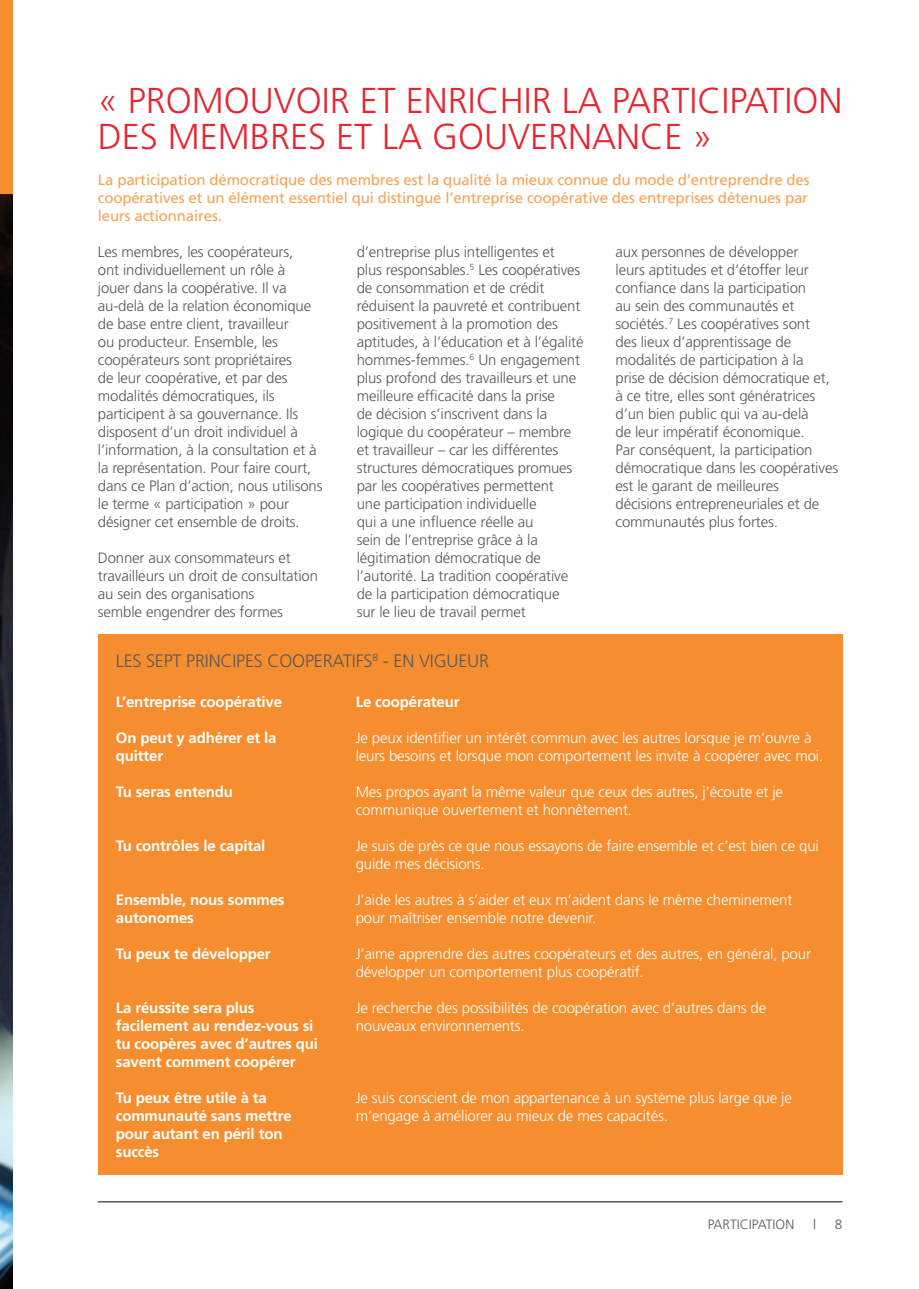
<style>
.page{position:relative;width:919px;height:1289px;background:#fff}
.page>*{position:absolute;margin:0;border:0;box-sizing:border-box;transform-origin:0 0}
.t1{font:300 36px/36px "Frutiger";color:#e42732}
.t2{font:300 18px "Frutiger";color:#57585a}
.t3{font:300 15px/18px "Frutiger";letter-spacing:-.01em;color:#57585a}
.t4{font:300 15px/18px "Frutiger";letter-spacing:-.01em;color:#fff}
.t5{font:700 15px/18px "Frutiger";letter-spacing:-.01em;color:#fff}
.t6{font:15px/18px "Frutiger";letter-spacing:-.01em;color:#f8a257;text-align:justify}
.t7{font:300 13.5px "Frutiger";color:#57585a}
</style>
<div class="page">
<hr style="left:98px;top:1200px;width:744px;height:2px;background:#57585a">
<div style="left:0;top:0;width:13px;height:194px;background:#f68e30"></div>
<img style="left:0;top:194px;width:13px;height:1094px">
<div style="left:98px;top:635px;width:744px;height:540px;background:#f68e30"></div>
<h1 class="t1" style="left:98px;top:82px;width:746px">« Promouvoir et enrich ir la participation des m emb res et la gouvernance »</h1>
<p class="t6" style="left:98px;top:170px;width:713px">La participation démocratique des membres est la qualité la mieux connue du mode d’entreprendre des coopératives et un élément essentiel qui distingue l’entreprise coopérative des entreprises détenues par leurs actionnaires.</p>
<p class="t3" style="left:98px;top:242px;width:226px">Les membres, les coopérateurs,<br>ont individuellement un rôle à<br>jouer dans la coopérative. Il va au-delà de la relation économique de base entre client, travailleur<br>ou producteur. Ensemble, les coopérateurs sont propriétaires<br>de leur coopérative, et par des modalités démocratiques, ils participent à sa gouvernance. Ils disposent d’un droit individuel à l’information, à la consultation et à la représentation. Pour faire court, dans ce Plan d’action, nous utilisons le terme « participation » pour désigner cet ensemble de droits.</p>
<p class="t3" style="left:98px;top:548px;width:222px">Donner aux consommateurs et travailleurs un droit de consultation au sein des organisations<br>semble engendrer des formes</p>
<p class="t3" style="left:356px;top:242px;width:228px">d’entreprise plus intelligentes et plus responsables.<sup>5</sup> Les coopératives de consommation et de crédit réduisent la pauvreté et contribuent positivement à la promotion des aptitudes, à l’éducation et à l’égalité hommes-femmes.<sup>6</sup> U n engagement plus profond des travailleurs et une meilleure efficacité dans la prise<br>de décision s’inscrivent dans la logique du coopérateur – membre et travailleur – car les différentes structures démocratiques promues par les coopératives permettent<br>une participation individuelle<br>qui a une influence réelle au<br>sein de l’entreprise grâce à la légitimation démocratique de l’autorité. La tradition coopérative de la participation démocratique<br>sur le lieu de travail permet</p>
<p class="t3" style="left:615px;top:242px;width:224px">aux personnes de développer<br>leurs aptitudes et d’étoffer leur confiance dans la participation<br>au sein des communautés et sociétés.<sup>7</sup> Les coopératives sont<br>des lieux d’apprentissage de modalités de participation à la<br>prise de décision démocratique et, à ce titre, elles sont génératrices d’un bien public qui va au-delà<br>de leur impératif économique.<br>Par conséquent, la participation démocratique dans les coopératives est le garant de meilleures décisions entrepreneuriales et de communautés plus fortes.</p>
<p class="t2" style="left:116px;top:650px;width:9px">LES</p>
<p class="t2" style="left:146px;top:650px;width:10px">SEPT</p>
<p class="t2" style="left:186px;top:650px;width:10px">PRINCIPES</p>
<p class="t2" style="left:267px;top:650px;width:12px">COOPER</p>
<p class="t2" style="left:332px;top:650px;width:126px">ATIFS<sup>8</sup> - EN VIGUEUR</p>
<p class="t5" style="left:116px;top:692px;width:168px">L’entreprise coopérative</p>
<p class="t5" style="left:116px;top:728px;width:162px">On peut y adhérer et la quitter</p>
<p class="t5" style="left:116px;top:782px;width:119px">Tu seras entendu</p>
<p class="t5" style="left:356px;top:692px;width:105px">Le coopérateur</p>
<p class="t4" style="left:356px;top:728px;width:469px">Je peux identifier un intérêt commun avec les autres lorsque je m’ouvre à leurs besoins et lorsque mon comportement les invite à coopérer avec moi.</p>
<p class="t4" style="left:356px;top:782px;width:429px">Mes propos ayant la même valeur que ceux des autres, j’écoute et je communique ouvertement et honnêtement.</p>
<p class="t4" style="left:356px;top:836px;width:464px">Je suis de près ce que nous essayons de faire ensemble et c’est bien ce qui guide mes décisions.</p>
<p class="t4" style="left:356px;top:890px;width:438px">J’aide les autres à s’aider et eux m’aident dans le même cheminement pour maîtriser ensemble notre devenir.</p>
<p class="t4" style="left:356px;top:944px;width:457px">J’aime apprendre des autres coopérateurs et des autres, en général, pour développer un comportement plus coopératif.</p>
<p class="t4" style="left:356px;top:998px;width:412px">Je recherche des possibilités de coopération avec d’autres dans de nouveaux environnements.</p>
<p class="t5" style="left:116px;top:836px;width:151px">Tu contrôles le capital</p>
<p class="t5" style="left:116px;top:890px;width:170px">Ensemble, nous sommes autonomes</p>
<p class="t5" style="left:116px;top:944px;width:156px">Tu peux te développer</p>
<p class="t5" style="left:116px;top:998px;width:203px">La réussite sera plus facilement au rendez-vous si tu coopères avec d’autres qui savent comment coopérer</p>
<p class="t5" style="left:116px;top:1088px;width:177px">Tu peux être utile à ta communauté sans mettre pour autant en péril ton succès</p>
<p class="t4" style="left:356px;top:1088px;width:437px">Je suis conscient de mon appartenance à un système plus large que je m’engage à améliorer au mieux de mes capacités.</p>
<p class="t7" style="left:707px;top:1216px;width:88px">partici pation</p>
<p class="t7" style="left:813px;top:1216px;width:4px">|</p>
<p class="t7" style="left:834px;top:1216px;width:9px">8</p>
</div>
